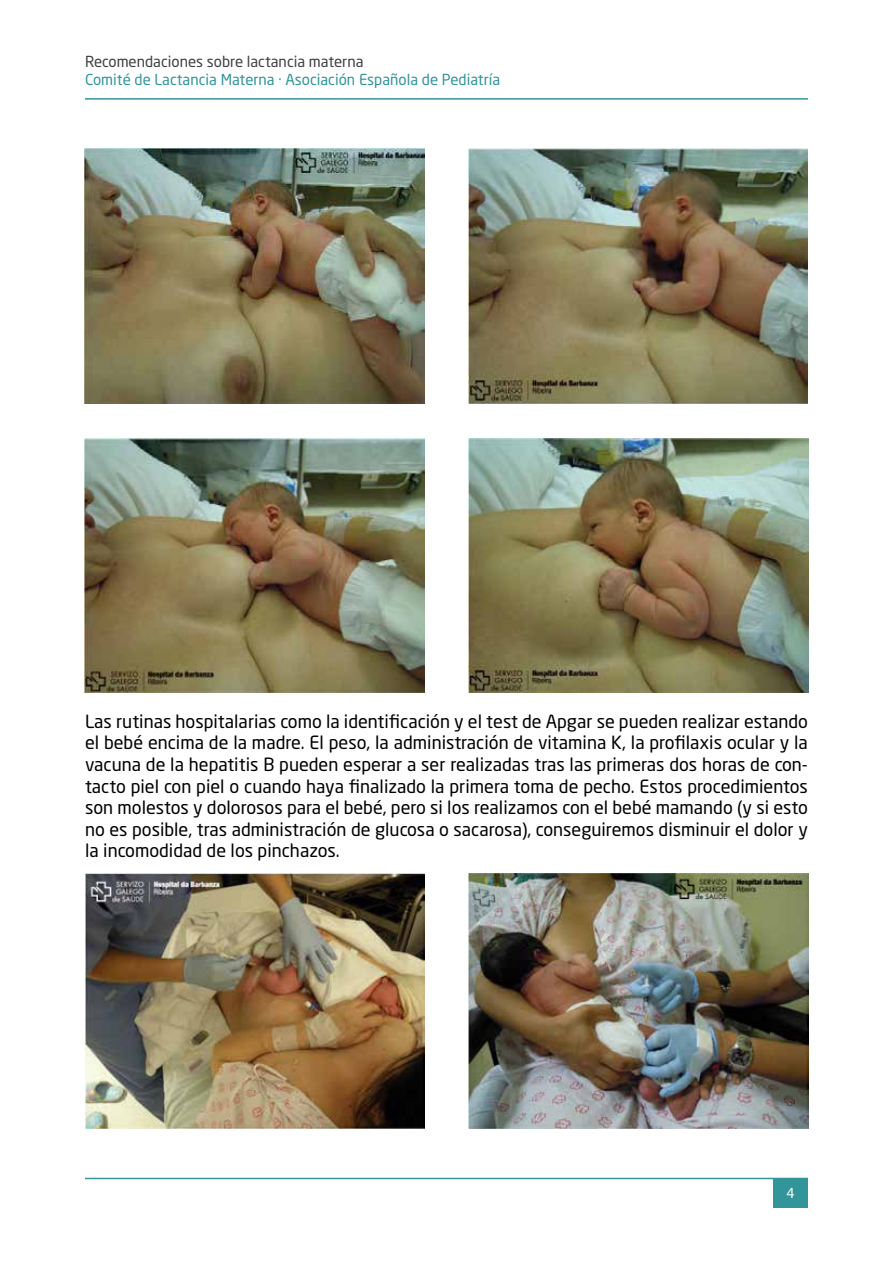
<style>
.page{position:relative;width:893px;height:1263px;background:#fff}
.page>*{position:absolute;margin:0;border:0;box-sizing:border-box;transform-origin:0 0}
.t1{font:18px/21.6px "Neo Sans Std";color:#000;text-align:justify}
.t2{font:15px "Neo Sans Std";color:#32959a}
.t3{font:15px "Neo Sans Std";color:#414042}
.t4{font:13.5px "Neo Sans Std";color:#fff}
</style>
<div class="page">
<hr style="left:85px;top:1178px;width:723px;height:1px;background:#32959a">
<div style="left:773px;top:1178px;width:35px;height:30px;background:#32959a"></div>
<hr style="left:85px;top:98px;width:723px;height:2px;background:#32959a">
<img style="left:85px;top:149px;width:340px;height:255px">
<img style="left:468px;top:149px;width:340px;height:255px">
<img style="left:85px;top:438px;width:339px;height:255px">
<img style="left:468px;top:438px;width:340px;height:255px">
<img style="left:85px;top:874px;width:339px;height:255px">
<img style="left:468px;top:874px;width:341px;height:255px">
<p class="t3" style="left:85px;top:52px;width:280px">Recomendaciones sobre lactancia materna</p>
<p class="t2" style="left:85px;top:70px;width:417px">Comité de Lactancia Materna · Asociación Española de Pediatría</p>
<p class="t1" style="left:85px;top:710px;width:724px">Las rutinas hospitalarias como la identificación y el test de Apgar se pueden realizar estando el bebé encima de la madre. El peso, la administración de vitamina K, la profilaxis ocular y la vacuna de la hepatitis B pueden esperar a ser realizadas tras las primeras dos horas de con&shy;tacto piel con piel o cuando haya finalizado la primera toma de pecho. Estos procedimientos son molestos y dolorosos para el bebé, pero si los realizamos con el bebé mamando (y si esto no es posible, tras administración de glucosa o sacarosa), conseguiremos disminuir el dolor y la incomodidad de los pinchazos.</p>
<p class="t4" style="left:786px;top:1184px;width:10px">4</p>
</div>
